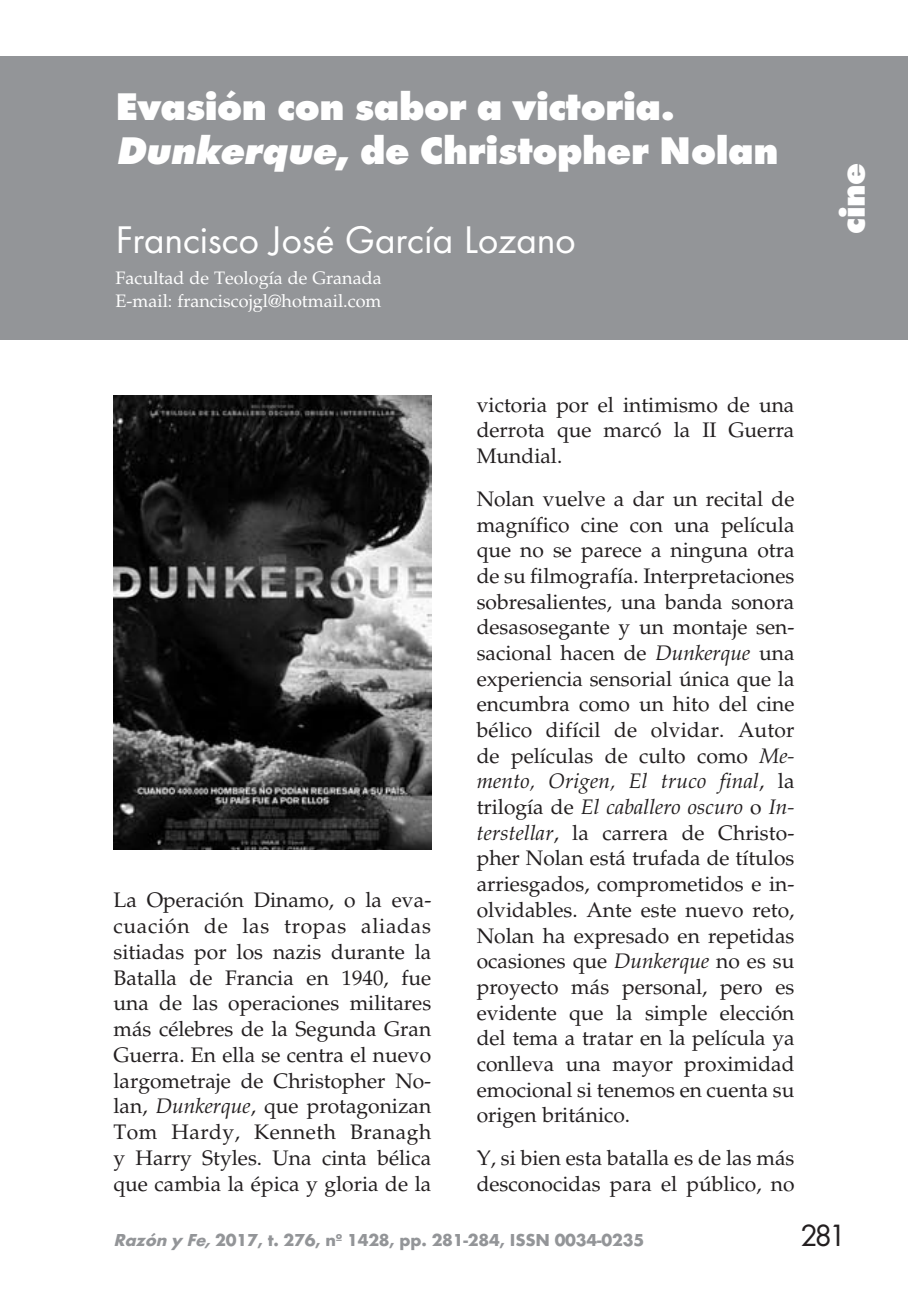
<style>
.page{position:relative;width:908px;height:1304px;background:#fff}
.page>*{position:absolute;margin:0;border:0;box-sizing:border-box;transform-origin:0 0}
.t1{font:800 40px/44px "Futura T";letter-spacing:-.01em;color:#fff}
.t2{font:40px "Futura T";letter-spacing:-.01em;color:#fff}
.t3{font:800 36px "Futura T";color:#fff}
.t4{font:32px "Futura T";color:#231f20}
.t5{font:21px/25.6px "Palatino";color:#231f20;text-align:justify}
.t6{font:18px/23px "Palatino";color:#fff}
.t7{font:700 18px "Futura T";letter-spacing:-.01em;color:#939598}
.s1{font-style:italic}
</style>
<div class="page">
<div style="left:0;top:57px;width:907px;height:283px;background:#939598"></div>
<img style="left:113px;top:396px;width:318px;height:453px">
<p class="t1" style="left:115px;top:84px;width:664px">Evasión con sabor a victoria.<br><span class="s1">Dunkerque</span>, de Christopher Nolan</p>
<p class="t2" style="left:115px;top:216px;width:462px">Francisco José García Lozano</p>
<p class="t6" style="left:115px;top:267px;width:268px">Facultad de Teología de Granada<br>E-mail: franciscojgl@hotmail.com</p>
<p class="t5" style="left:113px;top:888px;width:319px">La Operación Dinamo, o la eva&shy;cuación de las tropas aliadas sitiadas por los nazis durante la Batalla de Francia en 1940, fue una de las operaciones militares más célebres de la Segunda Gran Guerra. En ella se centra el nuevo largometraje de Christopher No&shy;lan, <span class="s1">Dunkerque</span>, que protagonizan Tom Hardy, Kenneth Branagh y Harry Styles. Una cinta bélica que cambia la épica y gloria de la</p>
<p class="t5" style="left:476px;top:392px;width:319px">victoria por el intimismo de una derrota que marcó la II Guerra Mundial.</p>
<p class="t5" style="left:476px;top:486px;width:319px">Nolan vuelve a dar un recital de magnífico cine con una película que no se parece a ninguna otra de su filmografía. Interpretaciones sobresalientes, una banda sonora desasosegante y un montaje sen&shy;sacional hacen de <span class="s1">Dunkerque</span> una experiencia sensorial única que la encumbra como un hito del cine bélico difícil de olvidar. Autor de películas de culto como <span class="s1">Me&shy;mento, Origen, El truco final</span>, la trilogía de <span class="s1">El caballero oscuro</span> o <span class="s1">In&shy;terstellar</span>, la carrera de Christo&shy;pher Nolan está trufada de títulos arriesgados, comprometidos e in&shy;olvidables. Ante este nuevo reto, Nolan ha expresado en repetidas ocasiones que <span class="s1">Dunkerque</span> no es su proyecto más personal, pero es evidente que la simple elección del tema a tratar en la película ya conlleva una mayor proximidad emocional si tenemos en cuenta su origen británico.</p>
<p class="t5" style="left:476px;top:1145px;width:319px">Y, si bien esta batalla es de las más desconocidas para el público, no</p>
<p class="t3" style="left:830px;top:234px;width:73px;rotate:-90deg">cine</p>
<p class="t7" style="left:113px;top:1230px;width:532px"><span class="s1">Razón y Fe,</span>2017, t. 276, nº 1428, pp. 281-284, ISSN 0034-0235</p>
<p class="t4" style="left:799px;top:1217px;width:48px">281</p>
</div>
